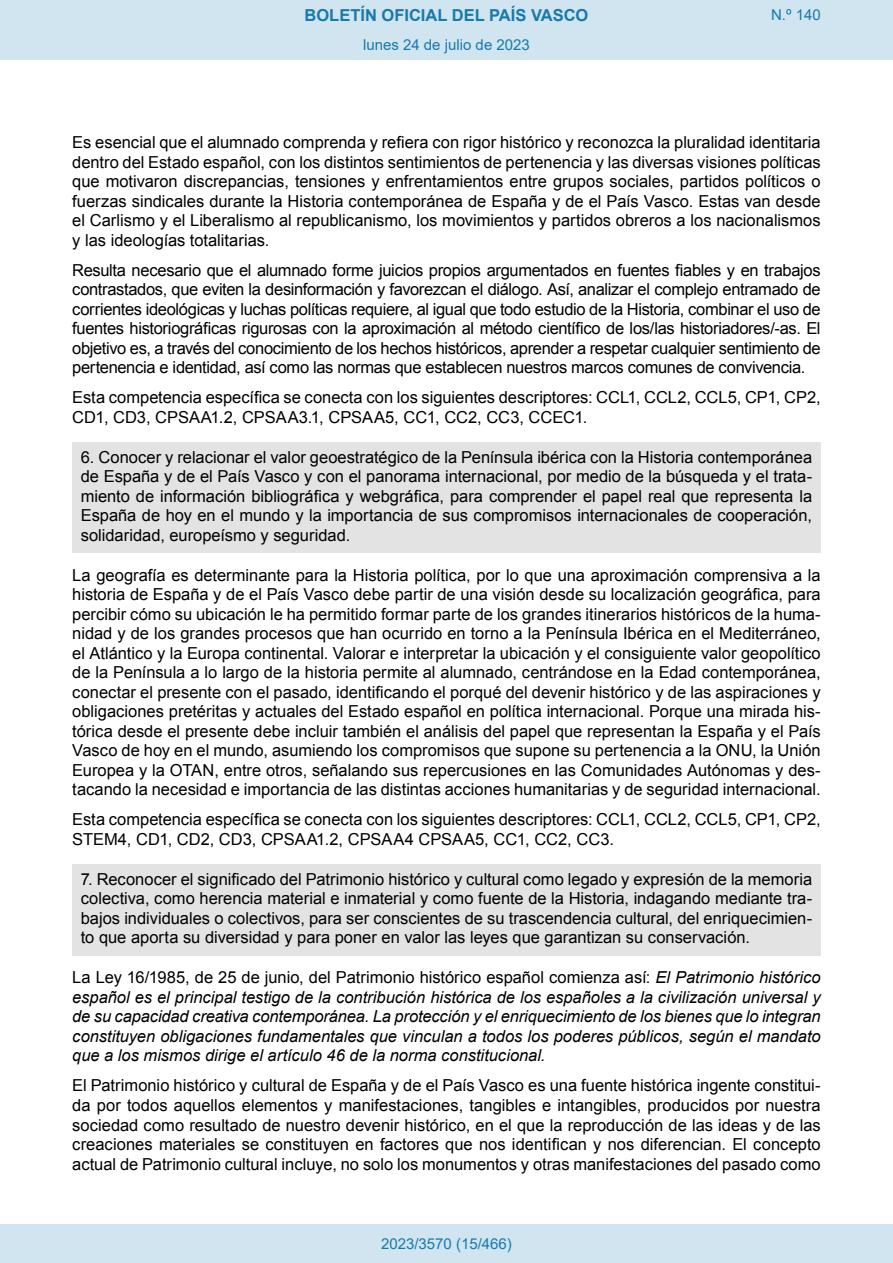
<style>
.page{position:relative;width:893px;height:1263px;background:#fff}
.page>*{position:absolute;margin:0;border:0;box-sizing:border-box;transform-origin:0 0}
.t1{font:16.5px/19.5px "Arial";color:#000;text-align:justify}
.t2{font:italic 16.5px/19.5px "Arial";color:#000;text-align:justify}
.t3{font:700 16.5px "Arial";color:#1879ad}
.Paginacion_Centro{font:15px "Arial";color:#1879ad}
.s1{font-style:normal}
</style>
<div class="page">
<div style="left:72px;top:442px;width:749px;height:111px;background:#e3e3e3"></div>
<div style="left:72px;top:864px;width:749px;height:91px;background:#e3e3e3"></div>
<div style="left:0;top:0;width:893px;height:60px;background:#d0e5f0"></div>
<div style="left:0;top:1225px;width:893px;height:38px;background:#d0e5f0"></div>
<p class="t3" style="left:305px;top:3px;width:285px">BOLETÍN OFICIAL DEL PAÍS VASCO</p>
<p class="Paginacion_Centro" style="left:771px;top:5px;width:51px">N.º 140</p>
<p class="Paginacion_Centro" style="left:363px;top:35px;width:168px">lunes 24 de julio de 2023</p>
<p class="t1" style="left:72px;top:133px;width:750px">Es esencial que el alumnado comprenda y refiera con rigor histórico y reconozca la pluralidad identitaria dentro del Estado español, con los distintos sentimientos de pertenencia y las diversas visiones políticas que motivaron discrepancias, tensiones y enfrentamientos entre grupos sociales, partidos políticos o fuerzas sindicales durante la Historia contemporánea de España y de el País Vasco. Estas van desde el Carlismo y el Liberalismo al republicanismo, los movimientos y partidos obreros a los nacionalismos y las ideologías totalitarias.</p>
<p class="t1" style="left:72px;top:260px;width:750px">Resulta necesario que el alumnado forme juicios propios argumentados en fuentes fiables y en trabajos contrastados, que eviten la desinformación y favorezcan el diálogo. Así, analizar el complejo entramado de corrientes ideológicas y luchas políticas requiere, al igual que todo estudio de la Historia, combinar el uso de fuentes historiográficas rigurosas con la aproximación al método científico de los/las historiadores/-as. El objetivo es, a través del conocimiento de los hechos históricos, aprender a respetar cualquier sentimiento de pertenencia e identidad, así como las normas que establecen nuestros marcos comunes de convivencia.</p>
<p class="t1" style="left:72px;top:388px;width:750px">Esta competencia específica se conecta con los siguientes descriptores: CCL1, CCL2, CCL5, CP1, CP2,<br>CD1, CD3, CPSAA1.2, CPSAA3.1, CPSAA5, CC1, CC2, CC3, CCEC1.</p>
<p class="t1" style="left:81px;top:447px;width:733px">6. Conocer y relacionar el valor geoestratégico de la Península ibérica con la Historia contemporánea de España y de el País Vasco y con el panorama internacional, por medio de la búsqueda y el trata&shy;miento de información bibliográfica y webgráfica, para comprender el papel real que representa la España de hoy en el mundo y la importancia de sus compromisos internacionales de cooperación, solidaridad, europeísmo y seguridad.</p>
<p class="t1" style="left:72px;top:565px;width:750px">La geografía es determinante para la Historia política, por lo que una aproximación comprensiva a la historia de España y de el País Vasco debe partir de una visión desde su localización geográfica, para percibir cómo su ubicación le ha permitido formar parte de los grandes itinerarios históricos de la huma&shy;nidad y de los grandes procesos que han ocurrido en torno a la Península Ibérica en el Mediterráneo, el Atlántico y la Europa continental. Valorar e interpretar la ubicación y el consiguiente valor geopolítico de la Península a lo largo de la historia permite al alumnado, centrándose en la Edad contemporánea, conectar el presente con el pasado, identificando el porqué del devenir histórico y de las aspiraciones y obligaciones pretéritas y actuales del Estado español en política internacional. Porque una mirada his&shy;tórica desde el presente debe incluir también el análisis del papel que representan la España y el País Vasco de hoy en el mundo, asumiendo los compromisos que supone su pertenencia a la ONU, la Unión Europea y la OTAN, entre otros, señalando sus repercusiones en las Comunidades Autónomas y des&shy;tacando la necesidad e importancia de las distintas acciones humanitarias y de seguridad internacional.</p>
<p class="t1" style="left:72px;top:810px;width:750px">Esta competencia específica se conecta con los siguientes descriptores: CCL1, CCL2, CCL5, CP1, CP2,<br>STEM4, CD1, CD2, CD3, CPSAA1.2, CPSAA4 CPSAA5, CC1, CC2, CC3.</p>
<p class="t1" style="left:81px;top:869px;width:733px">7. Reconocer el significado del Patrimonio histórico y cultural como legado y expresión de la memoria colectiva, como herencia material e inmaterial y como fuente de la Historia, indagando mediante tra&shy;bajos individuales o colectivos, para ser conscientes de su trascendencia cultural, del enriquecimien&shy;to que aporta su diversidad y para poner en valor las leyes que garantizan su conservación.</p>
<p class="t2" style="left:72px;top:968px;width:750px"><span class="s1">La Ley 16/1985, de 25 de junio, del Patrimonio histórico español comienza así:</span> El Patrimonio histórico español es el principal testigo de la contribución histórica de los españoles a la civilización universal y de su capacidad creativa contemporánea. La protección y el enriquecimiento de los bienes que lo integran constituyen obligaciones fundamentales que vinculan a todos los poderes públicos, según el mandato que a los mismos dirige el artículo 46 de la norma constitucional.</p>
<p class="t1" style="left:72px;top:1076px;width:750px">El Patrimonio histórico y cultural de España y de el País Vasco es una fuente histórica ingente constitui&shy;da por todos aquellos elementos y manifestaciones, tangibles e intangibles, producidos por nuestra sociedad como resultado de nuestro devenir histórico, en el que la reproducción de las ideas y de las creaciones materiales se constituyen en factores que nos identifican y nos diferencian. El concepto actual de Patrimonio cultural incluye, no solo los monumentos y otras manifestaciones del pasado como</p>
<p class="Paginacion_Centro" style="left:381px;top:1234px;width:132px">2023/3570 (15/466)</p>
</div>
